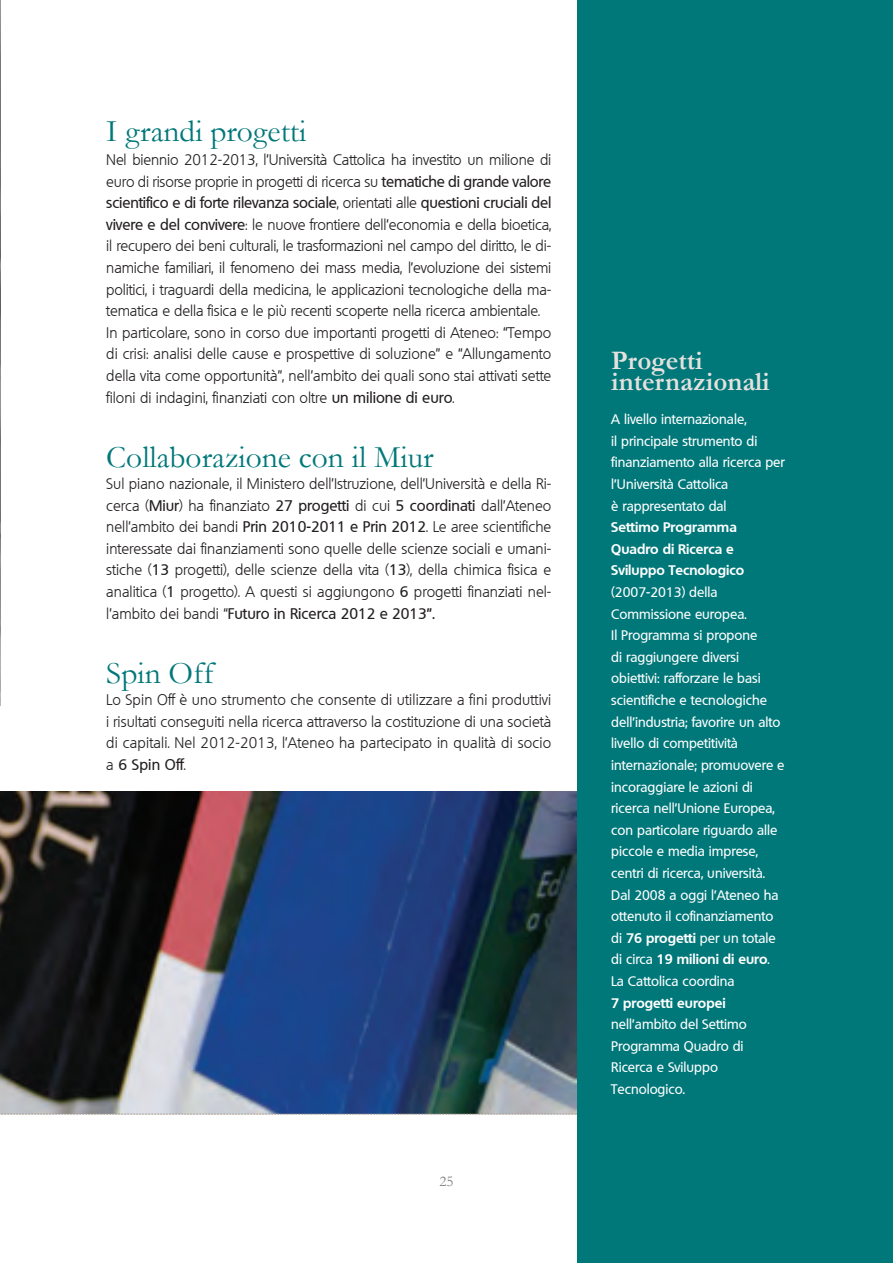
<style>
.page{position:relative;width:893px;height:1263px;background:#fff}
.page>*{position:absolute;margin:0;border:0;box-sizing:border-box;transform-origin:0 0}
.t1{font:31.5px "Garamond";color:#007779}
.t2{font:700 27px/21px "Garamond";color:#e4e1de}
.t3{font:300 15px/21.6px "Quebec";letter-spacing:-.01em;color:#231f20;text-align:justify}
.t4{font:15px "Garamond";color:#808285}
.t5{font:500 13.5px/21.6px "Quebec";color:#fff}
.t6{font:700 13.5px/21.6px "Quebec";color:#fff}
.s1{font-weight:500}
.s2{font-weight:700}
</style>
<div class="page">
<img style="left:0;top:1px;width:1px;height:704px">
<div style="left:577px;top:0;width:316px;height:1263px;background:#007779"></div>
<img style="left:0;top:791px;width:577px;height:323px">
<svg style="left:0;top:1114px;width:577px;height:1px"></svg>
<h1 class="t1" style="left:106px;top:114px;width:201px">I grandi progetti</h1>
<p class="t3" style="left:106px;top:149px;width:447px;text-align:left">Nel biennio 2012-2013, l’Università Cattolica ha investito un milione di euro di risorse proprie in progetti di ricerca su <span class="s1">tematiche di grande valore scientifico e di forte rilevanza sociale</span>, orientati alle <span class="s1">questioni cruciali del vivere e del convivere</span>: le nuove frontiere dell’economia e della bioetica, il recupero dei beni culturali, le trasformazioni nel campo del diritto, le di&shy;namiche familiari, il fenomeno dei mass media, l’evoluzione dei sistemi politici, i traguardi della medicina, le applicazioni tecnologiche della ma&shy;tematica e della fisica e le più recenti scoperte nella ricerca ambientale.<br>In particolare, sono in corso due importanti progetti di Ateneo: “Tempo di crisi: analisi delle cause e prospettive di soluzione” e “Allungamento della vita come opportunità”, nell’ambito dei quali sono stai attivati sette filoni di indagini, finanziati con oltre <span class="s1">un milione di euro</span>.</p>
<h1 class="t1" style="left:106px;top:440px;width:329px">Collaborazione con il Miur</h1>
<p class="t3" style="left:106px;top:473px;width:447px">Sul piano nazionale, il Ministero dell’Istruzione, dell’Università e della Ri&shy;cerca (<span class="s1">Miur</span>) ha finanziato <span class="s1">27 progetti</span> di cui <span class="s1">5 coordinati</span> dall’Ateneo nell’ambito dei bandi <span class="s1">Prin 2010-2011 e Prin 2012</span>. Le aree scientifiche interessate dai finanziamenti sono quelle delle scienze sociali e umani&shy;stiche (<span class="s1">13</span> progetti), delle scienze della vita (<span class="s1">13</span>), della chimica fisica e analitica (<span class="s1">1</span> progetto). A questi si aggiungono <span class="s1">6</span> progetti finanziati nel&shy;l’ambito dei bandi “<span class="s1">Futuro in Ricerca 2012 e 2013”.</span></p>
<h1 class="t1" style="left:106px;top:656px;width:109px">Spin Off</h1>
<p class="t3" style="left:106px;top:689px;width:447px">Lo Spin Off è uno strumento che consente di utilizzare a fini produttivi i risultati conseguiti nella ricerca attraverso la costituzione di una società di capitali. Nel 2012-2013, l’Ateneo ha partecipato in qualità di socio a <span class="s1">6 Spin Off</span>.</p>
<p class="t4" style="left:439px;top:1173px;width:16px">25</p>
<h2 class="t2" style="left:611px;top:350px;width:160px">Progetti internazionali</h2>
<p class="t5" style="left:611px;top:408px;width:175px">A livello internazionale,<br>il principale strumento di finanziamento alla ricerca per l’Università Cattolica<br>è rappresentato dal</p>
<p class="t6" style="left:611px;top:516px;width:134px">settimo programma<br>Quadro di ricerca e sviluppo tecnologico</p>
<p class="t5" style="left:611px;top:581px;width:175px">(2007-2013) della<br>Commissione europea.<br>Il Programma si propone<br>di raggiungere diversi obiettivi: rafforzare le basi scientifiche e tecnologiche dell’industria; favorire un alto livello di competitività internazionale; promuovere e incoraggiare le azioni di ricerca nell’Unione Europea, con particolare riguardo alle piccole e media imprese, centri di ricerca, università.<br>Dal 2008 a oggi l’Ateneo ha ottenuto il cofinanziamento di <span class="s2">76 progetti</span> per un totale di circa <span class="s2">19 milioni di euro</span>.<br>La Cattolica coordina</p>
<p class="t6" style="left:611px;top:991px;width:116px">7 progetti europei</p>
<p class="t5" style="left:611px;top:1013px;width:137px">nell’ambito del Settimo<br>Programma Quadro di<br>Ricerca e Sviluppo<br>Tecnologico.</p>
</div>
